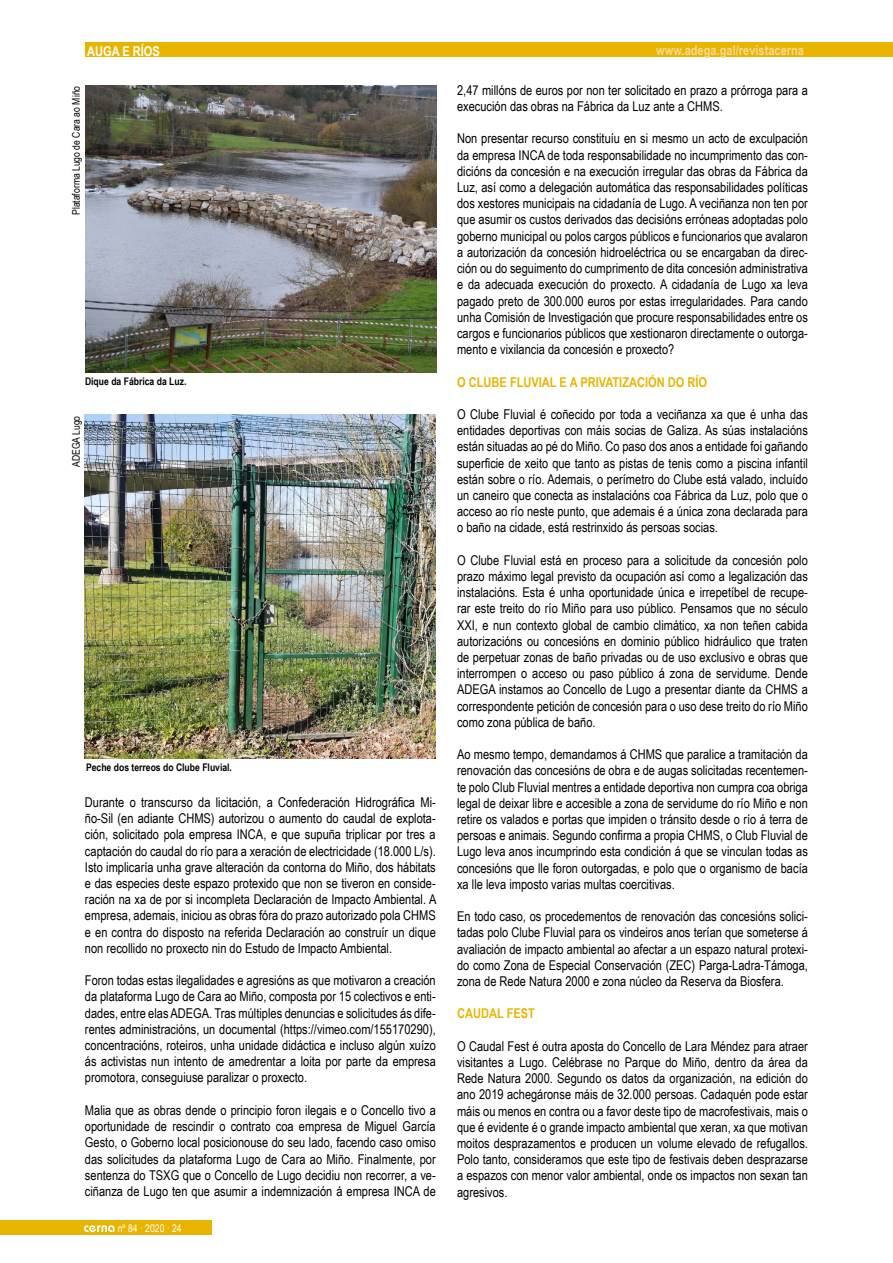
<style>
.page{position:relative;width:893px;height:1263px;background:#fff}
.page>*{position:absolute;margin:0;border:0;box-sizing:border-box;transform-origin:0 0}
.t1{font:13.5px/16.2px "Arial Narrow";color:#000;text-align:justify}
.t2{font:700 13.5px "Arial Narrow";color:#e9b400}
.t3{font:700 13.5px "Arial Narrow";color:#f6d993}
.t4{font:700 13.5px "Arial Narrow";color:#fff}
.t5{font:700 10.5px "Arial Narrow";color:#000}
.t6{font:10.5px "Arial Narrow";color:#000}
.t7{font:10.5px "Arial Narrow";color:#fff}
</style>
<div class="page">
<div style="left:0;top:1220px;width:212px;height:15px;background:#e9b400"></div>
<svg style="left:84px;top:1225px;width:31px;height:7px"></svg>
<div style="left:85px;top:42px;width:808px;height:15px;background:#e9b400"></div>
<img style="left:85px;top:85px;width:352px;height:288px">
<img style="left:85px;top:415px;width:351px;height:343px">
<p class="t4" style="left:87px;top:41px;width:74px">AUGA E RÍOS</p>
<p class="t3" style="left:656px;top:40px;width:149px">www.adega.gal/revistacerna</p>
<p class="t6" style="left:69px;top:215px;width:131px;rotate:-90deg">Plataforma Lugo de Cara ao Miño</p>
<p class="t5" style="left:85px;top:373px;width:103px">Dique da Fábrica da Luz.</p>
<p class="t6" style="left:69px;top:467px;width:53px;rotate:-90deg">ADEGA Lugo</p>
<p class="t5" style="left:86px;top:759px;width:147px">Peche dos terreos do Clube Fluvial.</p>
<p class="t1" style="left:85px;top:794px;width:353px">Durante o transcurso da licitación, a Confederación Hidrográfica Mi&shy;ño-Sil (en adiante CHMS) autorizou o aumento do caudal de explota&shy;ción, solicitado pola empresa INCA, e que supuña triplicar por tres a captación do caudal do río para a xeración de electricidade (18.000 L/s).<br>Isto implicaría unha grave alteración da contorna do Miño, dos hábitats e das especies deste espazo protexido que non se tiveron en conside&shy;ración na xa de por si incompleta Declaración de Impacto Ambiental. A empresa, ademais, iniciou as obras fóra do prazo autorizado pola CHMS e en contra do disposto na referida Declaración ao construír un dique non recollido no proxecto nin do Estudo de Impacto Ambiental.</p>
<p class="t1" style="left:85px;top:972px;width:352px">Foron todas estas ilegalidades e agresións as que motivaron a creación da plataforma Lugo de Cara ao Miño, composta por 15 colectivos e enti&shy;dades, entre elas ADEGA. Tras múltiples denuncias e solicitudes ás dife&shy;rentes administracións, un documental (https://vimeo.com/155170290), concentracións, roteiros, unha unidade didáctica e incluso algún xuízo ás activistas nun intento de amedrentar a loita por parte da empresa promotora, conseguiuse paralizar o proxecto.</p>
<p class="t1" style="left:85px;top:1101px;width:352px">Malia que as obras dende o principio foron ilegais e o Concello tivo a oportunidade de rescindir o contrato coa empresa de Miguel García Gesto, o Goberno local posicionouse do seu lado, facendo caso omiso das solicitudes da plataforma Lugo de Cara ao Miño. Finalmente, por sentenza do TSXG que o Concello de Lugo decidiu non recorrer, a ve&shy;ciñanza de Lugo ten que asumir a indemnización á empresa INCA de</p>
<p class="t7" style="left:118px;top:1220px;width:65px">nº 84 · 2020 · 24</p>
<p class="t1" style="left:457px;top:82px;width:352px">2,47 millóns de euros por non ter solicitado en prazo a prórroga para a execución das obras na Fábrica da Luz ante a CHMS.</p>
<p class="t1" style="left:457px;top:130px;width:352px">Non presentar recurso constituíu en si mesmo un acto de exculpación da empresa INCA de toda responsabilidade no incumprimento das con&shy;dicións da concesión e na execución irregular das obras da Fábrica da Luz, así como a delegación automática das responsabilidades políticas dos xestores municipais na cidadanía de Lugo. A veciñanza non ten por que asumir os custos derivados das decisións erróneas adoptadas polo goberno municipal ou polos cargos públicos e funcionarios que avalaron a autorización da concesión hidroeléctrica ou se encargaban da direc&shy;ción ou do seguimento do cumprimento de dita concesión administrativa e da adecuada execución do proxecto. A cidadanía de Lugo xa leva pagado preto de 300.000 euros por estas irregularidades. Para cando unha Comisión de Investigación que procure responsabilidades entre os cargos e funcionarios públicos que xestionaron directamente o outorga&shy;mento e vixilancia da concesión e proxecto?</p>
<p class="t2" style="left:457px;top:371px;width:252px">O CLUBE FLUVIAL E A PRIVATIZACIÓN DO RÍO</p>
<p class="t1" style="left:457px;top:406px;width:352px">O Clube Fluvial é coñecido por toda a veciñanza xa que é unha das entidades deportivas con máis socias de Galiza. As súas instalacións están situadas ao pé do Miño. Co paso dos anos a entidade foi gañando superficie de xeito que tanto as pistas de tenis como a piscina infantil están sobre o río. Ademais, o perímetro do Clube está valado, incluído un caneiro que conecta as instalacións coa Fábrica da Luz, polo que o acceso ao río neste punto, que ademais é a única zona declarada para o baño na cidade, está restrinxido ás persoas socias.</p>
<p class="t1" style="left:457px;top:551px;width:352px">O Clube Fluvial está en proceso para a solicitude da concesión polo prazo máximo legal previsto da ocupación así como a legalización das instalacións. Esta é unha oportunidade única e irrepetíbel de recupe&shy;rar este treito do río Miño para uso público. Pensamos que no século XXI, e nun contexto global de cambio climático, xa non teñen cabida autorizacións ou concesións en dominio público hidráulico que traten de perpetuar zonas de baño privadas ou de uso exclusivo e obras que interrompen o acceso ou paso público á zona de servidume. Dende ADEGA instamos ao Concello de Lugo a presentar diante da CHMS a correspondente petición de concesión para o uso dese treito do río Miño como zona pública de baño.</p>
<p class="t1" style="left:457px;top:746px;width:352px">Ao mesmo tempo, demandamos á CHMS que paralice a tramitación da renovación das concesións de obra e de augas solicitadas recentemen&shy;te polo Club Fluvial mentres a entidade deportiva non cumpra coa obriga legal de deixar libre e accesible a zona de servidume do río Miño e non retire os valados e portas que impiden o tránsito desde o río á terra de persoas e animais. Segundo confirma a propia CHMS, o Club Fluvial de Lugo leva anos incumprindo esta condición á que se vinculan todas as concesións que lle foron outorgadas, e polo que o organismo de bacía xa lle leva imposto varias multas coercitivas.</p>
<p class="t1" style="left:457px;top:908px;width:352px">En todo caso, os procedementos de renovación das concesións solici&shy;tadas polo Clube Fluvial para os vindeiros anos terían que someterse á avaliación de impacto ambiental ao afectar a un espazo natural protexi&shy;do como Zona de Especial Conservación (ZEC) Parga-Ladra-Támoga, zona de Rede Natura 2000 e zona núcleo da Reserva da Biosfera.</p>
<p class="t2" style="left:457px;top:1003px;width:79px">CAUDAL FEST</p>
<p class="t1" style="left:457px;top:1037px;width:352px">O Caudal Fest é outra aposta do Concello de Lara Méndez para atraer visitantes a Lugo. Celébrase no Parque do Miño, dentro da área da Rede Natura 2000. Segundo os datos da organización, na edición do ano 2019 achegáronse máis de 32.000 persoas. Cadaquén pode estar máis ou menos en contra ou a favor deste tipo de macrofestivais, mais o que é evidente é o grande impacto ambiental que xeran, xa que motivan moitos desprazamentos e producen un volume elevado de refugallos.<br>Polo tanto, consideramos que este tipo de festivais deben desprazarse a espazos con menor valor ambiental, onde os impactos non sexan tan agresivos.</p>
</div>
